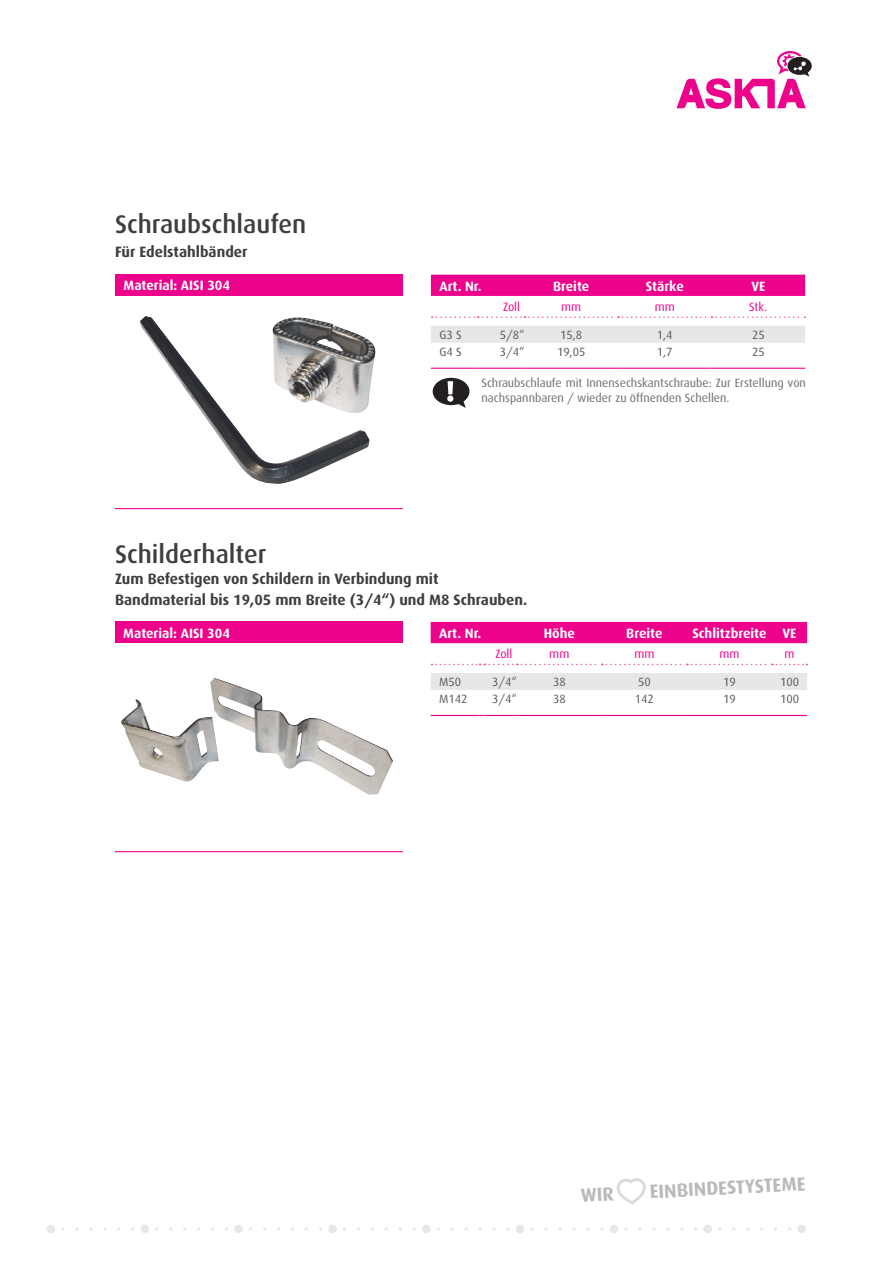
<style>
.page{position:relative;width:893px;height:1263px;background:#fff}
.page>*{position:absolute;margin:0;border:0;box-sizing:border-box;transform-origin:0 0}
.t1{font:500 25.5px "Dax";color:#3e3e3f}
.t2{font:700 19.2px "Dax";color:#a8a8a9}
.t3{font:700 15px/21px "Dax";color:#3e3e3f}
.t4{font:700 13.5px "Dax";color:#fff}
.t5{font:12px/14.4px "Dax";color:#6c6d70}
.t6{font:12px "Dax";color:#57585a}
.t7{font:12px "Dax";color:#ed028c}
</style>
<div class="page">
<svg style="left:676px;top:51px;width:136px;height:58px"></svg>
<div style="left:115px;top:275px;width:288px;height:21px;background:#ed028c"></div>
<div style="left:431px;top:275px;width:374px;height:21px;background:#ed028c"></div>
<div style="left:431px;top:326px;width:374px;height:17px;background:#e6e7e9"></div>
<svg style="left:432px;top:316px;width:373px;height:2px"></svg>
<hr style="left:431px;top:368px;width:47px;height:1px;background:#ed028c">
<hr style="left:478px;top:368px;width:46px;height:1px;background:#ed028c">
<hr style="left:524px;top:368px;width:94px;height:1px;background:#ed028c">
<hr style="left:618px;top:368px;width:94px;height:1px;background:#ed028c">
<hr style="left:712px;top:368px;width:93px;height:1px;background:#ed028c">
<div style="left:431px;top:622px;width:376px;height:21px;background:#ed028c"></div>
<div style="left:431px;top:673px;width:376px;height:17px;background:#e6e7e9"></div>
<svg style="left:431px;top:664px;width:376px;height:1px"></svg>
<hr style="left:431px;top:715px;width:49px;height:1px;background:#ed028c">
<hr style="left:484px;top:715px;width:33px;height:1px;background:#ed028c">
<hr style="left:517px;top:715px;width:85px;height:1px;background:#ed028c">
<hr style="left:602px;top:715px;width:85px;height:1px;background:#ed028c">
<hr style="left:687px;top:715px;width:85px;height:1px;background:#ed028c">
<hr style="left:772px;top:715px;width:35px;height:1px;background:#ed028c">
<div style="left:115px;top:622px;width:287px;height:21px;background:#ed028c"></div>
<hr style="left:115px;top:851px;width:288px;height:1px;background:#ed028c">
<img style="left:121px;top:678px;width:272px;height:117px">
<hr style="left:115px;top:508px;width:288px;height:1px;background:#ed028c">
<img style="left:140px;top:316px;width:236px;height:168px">
<svg style="left:433px;top:378px;width:36px;height:30px"></svg>
<div style="left:47px;top:1225px;width:8px;height:8px;background:#e6e7e9;border-radius:50%"></div>
<div style="left:141px;top:1225px;width:8px;height:8px;background:#e6e7e9;border-radius:50%"></div>
<div style="left:234px;top:1225px;width:9px;height:8px;background:#e6e7e9;border-radius:50%"></div>
<div style="left:328px;top:1225px;width:9px;height:8px;background:#e6e7e9;border-radius:50%"></div>
<div style="left:422px;top:1225px;width:9px;height:8px;background:#e6e7e9;border-radius:50%"></div>
<div style="left:516px;top:1225px;width:8px;height:8px;background:#e6e7e9;border-radius:50%"></div>
<div style="left:610px;top:1225px;width:8px;height:8px;background:#e6e7e9;border-radius:50%"></div>
<div style="left:703px;top:1225px;width:9px;height:8px;background:#e6e7e9;border-radius:50%"></div>
<div style="left:797px;top:1225px;width:9px;height:8px;background:#e6e7e9;border-radius:50%"></div>
<svg style="left:617px;top:1178px;width:29px;height:27px"></svg>
<h1 class="t1" style="left:115px;top:210px;width:193px">Schraubschlaufen</h1>
<p class="t3" style="left:115px;top:241px;width:134px">Für Edelstahlbänder</p>
<p class="t4" style="left:124px;top:278px;width:108px">Material: AISI 304</p>
<p class="t4" style="left:439px;top:278px;width:44px">Art. Nr.</p>
<p class="t4" style="left:553px;top:278px;width:38px">Breite</p>
<p class="t4" style="left:646px;top:278px;width:40px">Stärke</p>
<p class="t4" style="left:751px;top:278px;width:15px">VE</p>
<p class="t7" style="left:503px;top:300px;width:19px">Zoll</p>
<p class="t7" style="left:561px;top:300px;width:22px">mm</p>
<p class="t7" style="left:655px;top:300px;width:22px">mm</p>
<p class="t7" style="left:749px;top:300px;width:20px">Stk.</p>
<p class="t6" style="left:439px;top:328px;width:24px">G3 S</p>
<p class="t6" style="left:500px;top:328px;width:26px">5/8“</p>
<p class="t6" style="left:560px;top:328px;width:24px">15,8</p>
<p class="t6" style="left:657px;top:328px;width:17px">1,4</p>
<p class="t6" style="left:752px;top:328px;width:14px">25</p>
<p class="t6" style="left:439px;top:345px;width:24px">G4 S</p>
<p class="t6" style="left:500px;top:345px;width:26px">3/4“</p>
<p class="t6" style="left:557px;top:345px;width:30px">19,05</p>
<p class="t6" style="left:657px;top:345px;width:17px">1,7</p>
<p class="t6" style="left:752px;top:345px;width:14px">25</p>
<p class="t5" style="left:481px;top:376px;width:326px">Schraubschlaufe mit Innensechskantschraube: Zur Erstellung von nachspannbaren / wieder zu öffnenden Schellen.</p>
<h1 class="t1" style="left:115px;top:539px;width:153px">Schilderhalter</h1>
<p class="t3" style="left:115px;top:568px;width:414px">Zum Befestigen von Schildern in Verbindung mit<br>Bandmaterial bis 19,05 mm Breite (3/4“) und M8 Schrauben.</p>
<p class="t4" style="left:439px;top:625px;width:44px">Art. Nr.</p>
<p class="t4" style="left:544px;top:625px;width:33px">Höhe</p>
<p class="t4" style="left:626px;top:625px;width:38px">Breite</p>
<p class="t4" style="left:692px;top:625px;width:106px">Schlitzbreite VE</p>
<p class="t7" style="left:495px;top:647px;width:19px">Zoll</p>
<p class="t7" style="left:549px;top:647px;width:22px">mm</p>
<p class="t7" style="left:634px;top:647px;width:22px">mm</p>
<p class="t7" style="left:719px;top:647px;width:22px">mm</p>
<p class="t7" style="left:784px;top:647px;width:12px">m</p>
<p class="t6" style="left:439px;top:675px;width:24px">M50</p>
<p class="t6" style="left:492px;top:675px;width:26px">3/4“</p>
<p class="t6" style="left:553px;top:675px;width:14px">38</p>
<p class="t6" style="left:638px;top:675px;width:14px">50</p>
<p class="t6" style="left:723px;top:675px;width:14px">19</p>
<p class="t6" style="left:780px;top:675px;width:21px">100</p>
<p class="t6" style="left:439px;top:692px;width:30px">M142</p>
<p class="t6" style="left:492px;top:692px;width:26px">3/4“</p>
<p class="t6" style="left:553px;top:692px;width:14px">38</p>
<p class="t6" style="left:635px;top:692px;width:21px">142</p>
<p class="t6" style="left:723px;top:692px;width:14px">19</p>
<p class="t6" style="left:780px;top:692px;width:21px">100</p>
<p class="t4" style="left:123px;top:625px;width:108px">Material: AISI 304</p>
<p class="t2" style="left:649px;top:1181px;width:157px;rotate:-3deg">EINBINDESTYSTEME</p>
</div>
